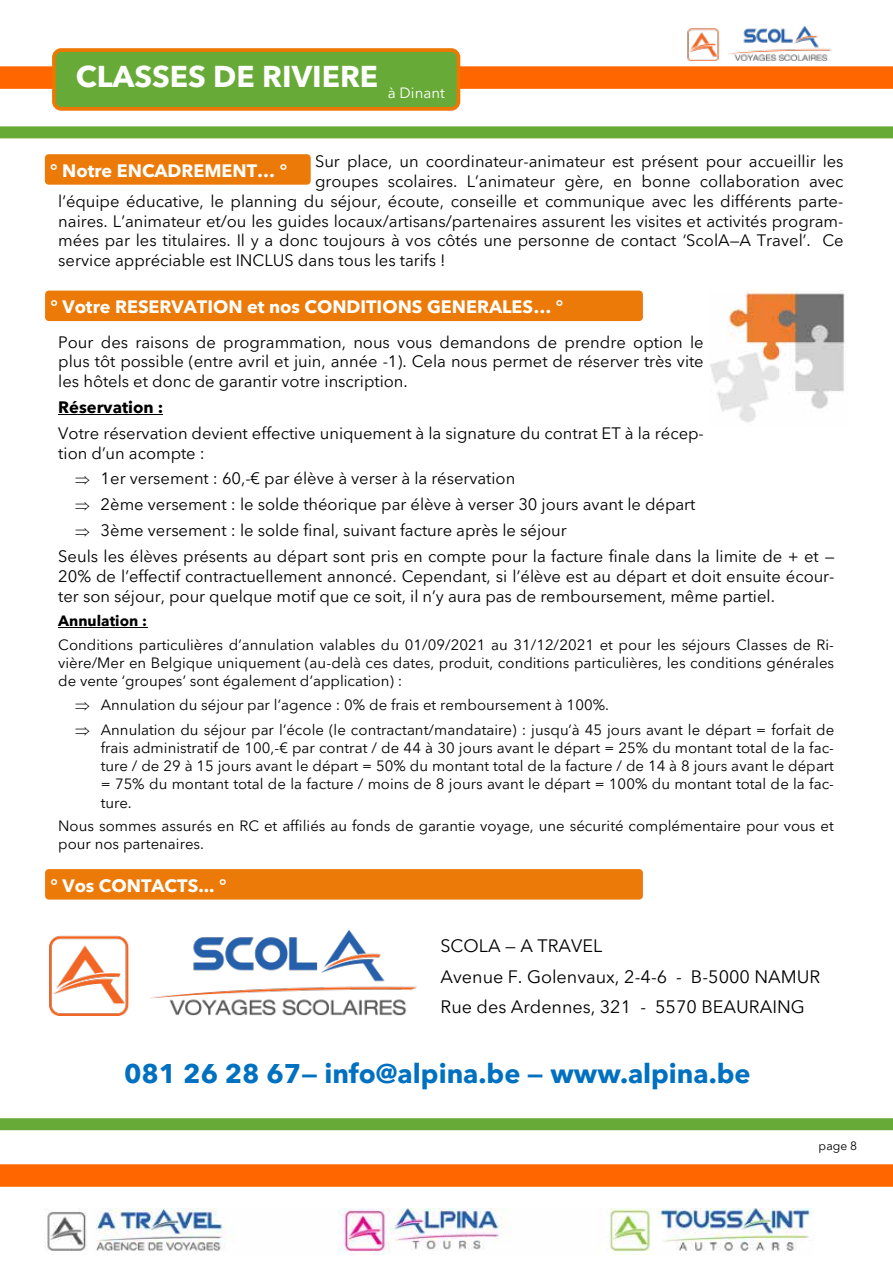
<style>
.page{position:relative;width:893px;height:1263px;background:#fff}
.page>*{position:absolute;margin:0;border:0;box-sizing:border-box;transform-origin:0 0}
.t1{font:700 30px "Avenir Next LT Pro";color:#fff}
.t2{font:700 27px "Avenir Next LT Pro";color:#0070c0}
.t3{font:18px/30.6px "Avenir Next LT Pro";color:#000}
.t4{font:700 18px "Avenir Next LT Pro";color:#fff}
.t5{font:16.5px/19.8px "Avenir Next LT Pro";color:#000}
.t6{font:700 16.5px "Avenir Next LT Pro";color:#000}
.t7{font:15px/18px "Avenir Next LT Pro";color:#000;text-align:justify}
.t8{font:700 15px "Avenir Next LT Pro";color:#000}
.t9{font:15px "Avenir Next LT Pro";color:#fff}
.t10{font:12px "Avenir Next LT Pro";color:#000}
</style>
<div class="page">
<div style="left:0;top:66px;width:893px;height:23px;background:#f60"></div>
<div style="left:0;top:1164px;width:893px;height:23px;background:#f60"></div>
<div style="left:0;top:126px;width:893px;height:12px;background:#68aa38"></div>
<div style="left:0;top:1118px;width:893px;height:12px;background:#68aa38"></div>
<img style="left:45px;top:1208px;width:768px;height:47px">
<img style="left:687px;top:27px;width:145px;height:33px">
<div style="left:52px;top:48px;width:408px;height:63px;background:#68aa38;border:4px solid #ec7802;border-radius:7px"></div>
<div style="left:45px;top:154px;width:266px;height:31px;background:#ec7a08;border-radius:4px"></div>
<div style="left:45px;top:291px;width:598px;height:30px;background:#ec7a08;border-radius:4px"></div>
<hr style="left:58px;top:414px;width:105px;height:1px;background:#000">
<hr style="left:58px;top:627px;width:89px;height:1px;background:#000">
<img style="left:710px;top:291px;width:135px;height:132px">
<div style="left:45px;top:869px;width:598px;height:30px;background:#ec7a08;border-radius:4px"></div>
<img style="left:49px;top:930px;width:368px;height:85px">
<h1 class="t1" style="left:76px;top:58px;width:370px">CLASSES DE RIVIERE <sub>à</sub> <sub>Dinant</sub></h1>
<p class="t9" style="left:338px;top:83px;width:82px">côte BELGE</p>
<p class="t5" style="left:315px;top:152px;width:530px">Sur place, un coordinateur-animateur est présent pour accueillir les</p>
<p class="t5" style="left:315px;top:171px;width:530px">groupes scolaires. L’animateur gère, en bonne collaboration avec</p>
<p class="t5" style="left:58px;top:191px;width:787px">l’équipe éducative, le planning du séjour, écoute, conseille et communique avec les différents parte-</p>
<p class="t5" style="left:58px;top:211px;width:787px">naires. L’animateur et/ou les guides locaux/artisans/partenaires assurent les visites et activités program-</p>
<p class="t5" style="left:58px;top:231px;width:787px">mées par les titulaires. Il y a donc toujours à vos côtés une personne de contact ‘ScolA—A Travel’. Ce</p>
<p class="t5" style="left:58px;top:251px;width:389px">service appréciable est INCLUS dans tous les tarifs !</p>
<p class="t4" style="left:50px;top:159px;width:239px">° Notre ENCADREMENT… °</p>
<p class="t4" style="left:50px;top:296px;width:515px">° Votre RESERVATION et nos CONDITIONS GENERALES… °</p>
<p class="t5" style="left:58px;top:332px;width:647px;text-align:justify">Pour des raisons de programmation, nous vous demandons de prendre option le plus tôt possible (entre avril et juin, année -1). Cela nous permet de réserver très vite les hôtels et donc de garantir votre inscription.</p>
<p class="t6" style="left:58px;top:397px;width:107px">Réservation :</p>
<p class="t5" style="left:58px;top:423px;width:647px">Votre réservation devient effective uniquement à la signature du contrat ET à la récep&shy;tion d’un acompte :</p>
<p class="t5" style="left:101px;top:469px;width:416px">1er versement : 60,-€ par élève à verser à la réservation</p>
<p class="t5" style="left:101px;top:495px;width:596px">2ème versement : le solde théorique par élève à verser 30 jours avant le départ</p>
<p class="t5" style="left:101px;top:520px;width:468px">3ème versement : le solde final, suivant facture après le séjour</p>
<p class="t5" style="left:58px;top:546px;width:778px">Seuls les élèves présents au départ sont pris en compte pour la facture finale dans la limite de + et —</p>
<p class="t5" style="left:58px;top:566px;width:778px">20% de l’effectif contractuellement annoncé. Cependant, si l’élève est au départ et doit ensuite écour&shy;ter son séjour, pour quelque motif que ce soit, il n’y aura pas de remboursement, même partiel.</p>
<p class="t8" style="left:58px;top:611px;width:90px">Annulation :</p>
<p class="t7" style="left:58px;top:636px;width:777px">Conditions particulières d’annulation valables du 01/09/2021 au 31/12/2021 et pour les séjours Classes de Ri&shy;vière/Mer en Belgique uniquement (au-delà ces dates, produit, conditions particulières, les conditions générales de vente ‘groupes’ sont également d’application) :</p>
<p class="t7" style="left:101px;top:693px;width:735px;line-height:24.9px">Annulation du séjour par l’agence : 0% de frais et remboursement à 100%.<br>Annulation du séjour par l’école (le contractant/mandataire) : jusqu’à 45 jours avant le départ = forfait de</p>
<p class="t7" style="left:101px;top:739px;width:735px">frais administratif de 100,-€ par contrat / de 44 à 30 jours avant le départ = 25% du montant total de la fac&shy;ture / de 29 à 15 jours avant le départ = 50% du montant total de la facture / de 14 à 8 jours avant le départ = 75% du montant total de la facture / moins de 8 jours avant le départ = 100% du montant total de la fac&shy;ture.</p>
<p class="t7" style="left:58px;top:817px;width:777px">Nous sommes assurés en RC et affiliés au fonds de garantie voyage, une sécurité complémentaire pour vous et pour nos partenaires.</p>
<p class="t4" style="left:50px;top:874px;width:178px">° Vos CONTACTS... °</p>
<p class="t3" style="left:440px;top:930px;width:381px">SCOLA — A TRAVEL<br>Avenue F. Golenvaux, 2-4-6 - B-5000 NAMUR<br>Rue des Ardennes, 321 - 5570 BEAURAING</p>
<h2 class="t2" style="left:124px;top:1057px;width:628px">081 26 28 67— info@alpina.be — www.alpina.be</h2>
<p class="t10" style="left:819px;top:1139px;width:40px">page 8</p>
</div>
